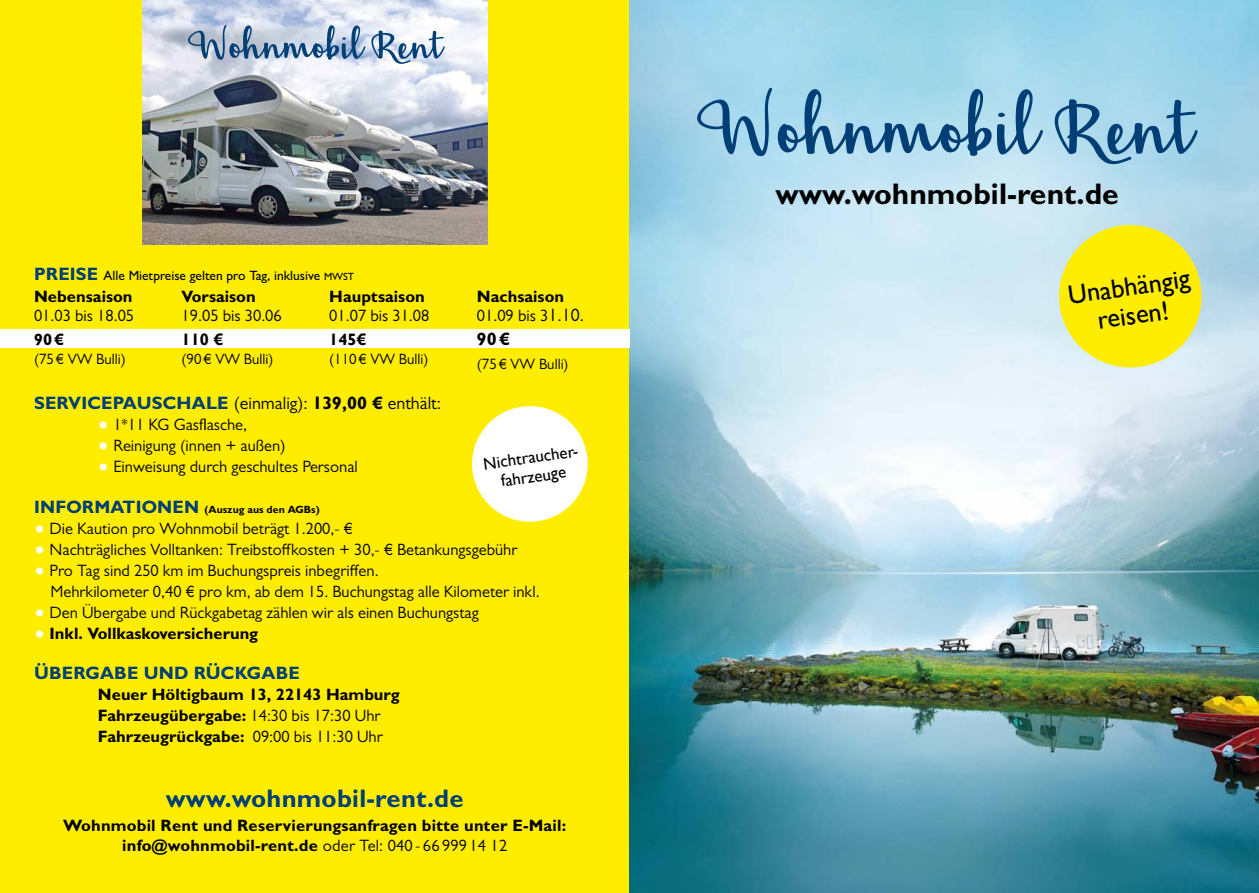
<style>
.page{position:relative;width:1259px;height:893px;background:#fff}
.page>*{position:absolute;margin:0;border:0;box-sizing:border-box;transform-origin:0 0}
.t1{font:120px "Hickory Jack";color:#003f75}
.t2{font:61.5px "Hickory Jack";color:#003f75}
.t3{font:700 40.5px "Gill Sans MT Pro";color:#fff}
.t4{font:700 29.85px "Gill Sans MT Pro";color:#000}
.t5{font:26.4px/28.5px "Gill Sans";color:#000;text-align:center}
.t6{font:700 25.5px "Gill Sans MT Pro";letter-spacing:.01em;color:#003f75}
.t7{font:18px "Gill Sans MT Pro";color:#000}
.t8{font:700 18px "Gill Sans MT Pro";letter-spacing:.25em;color:#003f75}
.t9{font:700 18px "Gill Sans MT Pro";letter-spacing:.185em;color:#003f75}
.t10{font:700 18px "Gill Sans MT Pro";color:#000}
.t11{font:16.95px/19px "Gill Sans";color:#000}
.t12{font:16.5px/21px "Gill Sans MT Pro";color:#000}
.t13{font:700 16.5px/19.5px "Gill Sans MT Pro";color:#000}
.t14{font:700 16.5px "Gill Sans";color:#000}
.t15{font:15px "Gill Sans MT Pro";color:#000}
.t16{font:500 13.5px "Gill Sans MT Pro";color:#000}
.t17{font:700 10.5px "Gill Sans MT Pro";color:#000}
.s1{font-weight:700;font-size:18px;color:#003f75}
.s2{font-size:10.5px}
.s3{font-weight:400}
.s4{font-weight:400;font-size:18px}
.s5{font-weight:700;color:#003f75}
.s6{font-weight:700}
.s7{font-size:18px;color:#003f75}
</style>
<div class="page">
<div style="left:0;top:0;width:629px;height:893px;background:#ffed00"></div>
<img style="left:629px;top:0;width:630px;height:893px">
<div style="left:1059px;top:225px;width:142px;height:142px;background:#ffed00;border-radius:50%"></div>
<img style="left:142px;top:0;width:345px;height:245px">
<div style="left:0;top:329px;width:629px;height:19px;background:#fff"></div>
<svg style="left:472px;top:406px;width:116px;height:116px"></svg>
<h2 class="t2" style="left:188px;top:16px;width:255px">Wohnmobil Rent</h2>
<p class="t16" style="left:34px;top:268px;width:322px"><span class="s1">Pre ise</span> Alle Mietpreise gelten pro Tag, inklusive <span class="s2">MWST</span></p>
<p class="t13" style="left:34px;top:286px;width:100px">Nebensaison</p>
<p class="t12" style="left:34px;top:305px;width:102px">01.03 bis 18.05</p>
<p class="t13" style="left:34px;top:329px;width:32px">90€</p>
<p class="t15" style="left:34px;top:350px;width:93px">(75€ VW Bulli)</p>
<p class="t13" style="left:182px;top:286px;width:76px">Vorsaison</p>
<p class="t12" style="left:182px;top:305px;width:102px">19.05 bis 30.06</p>
<p class="t14" style="left:182px;top:329px;width:44px">110 €</p>
<p class="t15" style="left:182px;top:350px;width:93px">(90€ VW Bulli)</p>
<p class="t13" style="left:329px;top:286px;width:97px">Hauptsaison</p>
<p class="t12" style="left:329px;top:305px;width:102px">01.07 bis 31.08</p>
<p class="t14" style="left:329px;top:329px;width:39px">145€</p>
<p class="t15" style="left:329px;top:350px;width:101px">(110€ VW Bulli)</p>
<p class="t13" style="left:477px;top:286px;width:109px">Nachsaison<br><span class="s3">01.09 bis 3</span><span class="s4">1.10.</span></p>
<p class="t10" style="left:477px;top:328px;width:35px">90€</p>
<p class="t15" style="left:477px;top:355px;width:93px">(75€ VW Bulli)</p>
<p class="t9" style="left:34px;top:392px;width:13px">Ser</p>
<p class="t7" style="left:68px;top:392px;width:374px"><span class="s5">vicepauschale</span> (einmalig): <span class="s6">139,00 €</span> enthält:</p>
<h3 class="t3" style="left:98px;top:400px;width:12px">·</h3>
<p class="t12" style="left:113px;top:414px;width:135px">1*11 KG Gasflasche,</p>
<h3 class="t3" style="left:98px;top:421px;width:12px">·</h3>
<p class="t12" style="left:113px;top:435px;width:174px">Reinigung (innen + außen)</p>
<h3 class="t3" style="left:98px;top:442px;width:12px">·</h3>
<p class="t12" style="left:113px;top:456px;width:246px">Einweisung durch geschultes Personal</p>
<p class="t17" style="left:34px;top:503px;width:287px"><span class="s7">I nformationen</span> (Auszug aus den AGBs)</p>
<h3 class="t3" style="left:34px;top:504px;width:12px">·</h3>
<p class="t12" style="left:50px;top:517px;width:305px">Die Kaution pro Wohnmobil beträgt 1.200,- €</p>
<h3 class="t3" style="left:34px;top:525px;width:12px">·</h3>
<p class="t12" style="left:50px;top:538px;width:469px">Nachträgliches Volltanken: Treibstoffkosten + 30,- € Betankungsgebühr</p>
<h3 class="t3" style="left:34px;top:546px;width:12px">·</h3>
<p class="t12" style="left:50px;top:559px;width:491px">Pro Tag sind 250 km im Buchungspreis inbegriffen.<br>Mehrkilometer 0,40 € pro km, ab dem 15. Buchungstag alle Kilometer inkl.</p>
<h3 class="t3" style="left:34px;top:588px;width:12px">·</h3>
<p class="t12" style="left:50px;top:601px;width:431px">Den Übergabe und Rückgabetag zählen wir als einen Buchungstag</p>
<h3 class="t3" style="left:34px;top:609px;width:12px">·</h3>
<p class="t13" style="left:50px;top:623px;width:210px">Inkl. Vollkaskoversicherung</p>
<p class="t9" style="left:34px;top:662px;width:29px">Überg</p>
<p class="t8" style="left:100px;top:662px;width:188px">abe und Rückgabe</p>
<p class="t13" style="left:98px;top:684px;width:303px;line-height:21px">Neuer Höltigbaum 13, 22143 Hamburg<br>Fahrzeugübergabe: <span class="s3">14:30 bis 17:30 Uhr<br></span>Fahrzeugrückgabe: <span class="s3">09:00 bis 11:30 Uhr</span></p>
<p class="t11" style="left:497px;top:452px;width:94px;text-indent:-15px;rotate:-8deg">Nichtraucher&shy;fahrzeuge</p>
<h3 class="t6" style="left:166px;top:783px;width:300px">www.wohnmobil-rent.de</h3>
<p class="t13" style="left:63px;top:815px;width:504px;text-align:center">Wohnmobil Rent und Reservierungsanfragen bitte unter E-Mail: info@wohnmobil-rent.de <span class="s3">oder Tel: 040 - 66 999 14 12</span></p>
<h1 class="t1" style="left:696px;top:70px;width:497px">Wohnmobil Rent</h1>
<h3 class="t4" style="left:775px;top:175px;width:345px">www.wohnmobil-rent.de</h3>
<h3 class="t5" style="left:1066px;top:281px;width:124px;rotate:-8deg">Unabhängig reisen!</h3>
</div>
